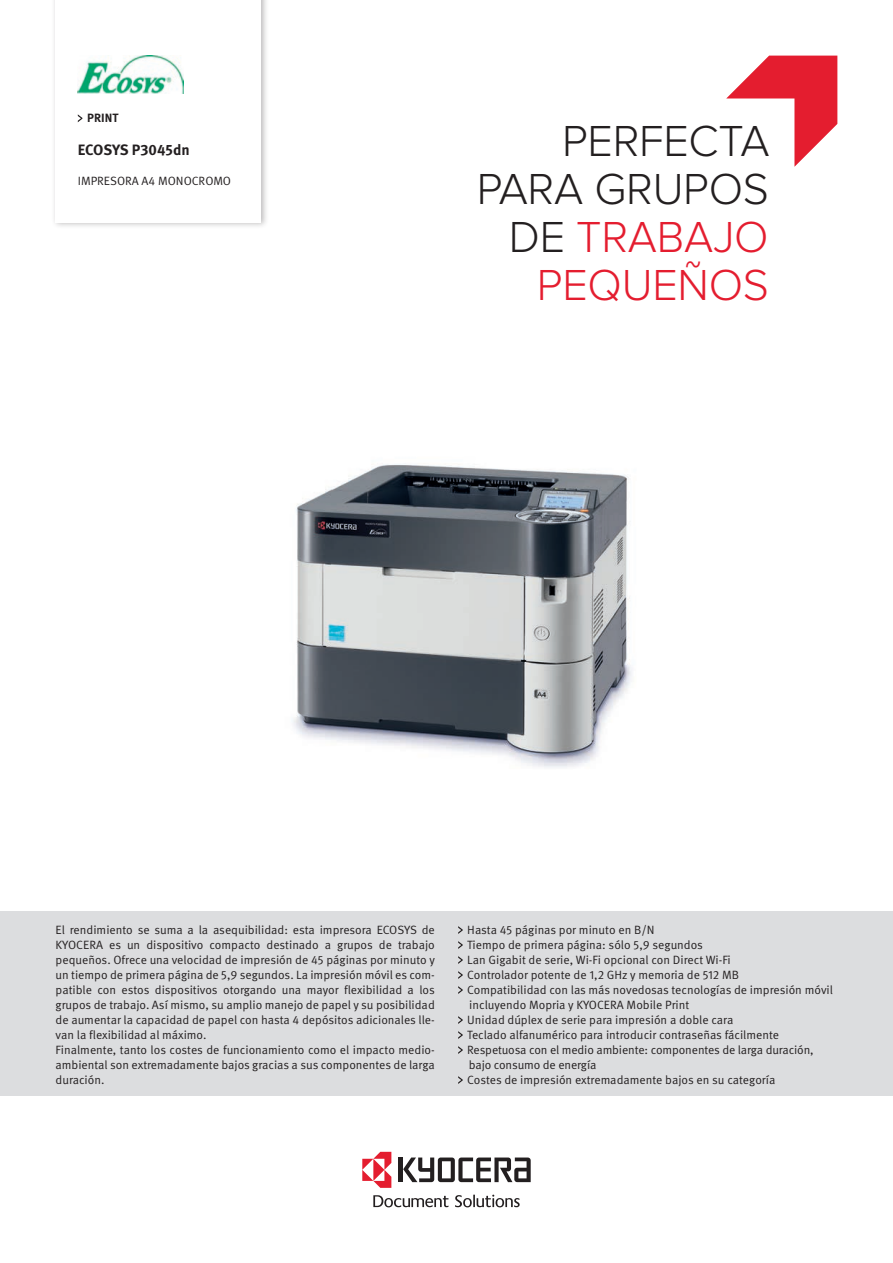
<style>
.page{position:relative;width:893px;height:1263px;background:#fff}
.page>*{position:absolute;margin:0;border:0;box-sizing:border-box;transform-origin:0 0}
.t1{font:300 45px "Proxima Nova";letter-spacing:-.005em;color:#231f20}
.t2{font:300 45px "Proxima Nova";letter-spacing:-.005em;color:#e41d2f}
.Note2{font:700 15px "Meta Pro";color:#231f20}
.Copy1a{font:12px/15px "Meta Pro Norm";color:#231f20;text-align:justify}
.Note3{font:12px "Meta Pro Norm";color:#231f20}
.Note1{font:700 12px "Meta Pro";color:#231f20}
.s1{color:#231f20}
</style>
<div class="page">
<img style="left:292px;top:464px;width:340px;height:304px">
<div style="left:0;top:911px;width:893px;height:185px;background:#dcdddf"></div>
<div style="left:51px;top:0;width:217px;height:229px;background:#231f20;opacity:.3"></div>
<div style="left:56px;top:0;width:205px;height:223px;background:#fff"></div>
<hr style="left:399px;top:1157px;width:4px;height:25px;background:#231f20">
<svg style="left:403px;top:1157px;width:128px;height:25px"></svg>
<svg style="left:455px;top:1195px;width:65px;height:12px"></svg>
<svg style="left:373px;top:1195px;width:75px;height:12px"></svg>
<svg style="left:362px;top:1152px;width:29px;height:36px"></svg>
<img style="left:78px;top:56px;width:106px;height:37px">
<svg style="left:726px;top:56px;width:111px;height:111px"></svg>
<svg style="left:458px;top:926px;width:5px;height:8px"></svg>
<svg style="left:458px;top:941px;width:5px;height:8px"></svg>
<svg style="left:458px;top:956px;width:5px;height:8px"></svg>
<svg style="left:458px;top:971px;width:5px;height:8px"></svg>
<svg style="left:458px;top:986px;width:5px;height:8px"></svg>
<svg style="left:458px;top:1016px;width:5px;height:8px"></svg>
<svg style="left:458px;top:1031px;width:5px;height:8px"></svg>
<svg style="left:458px;top:1046px;width:5px;height:8px"></svg>
<svg style="left:458px;top:1076px;width:5px;height:8px"></svg>
<svg style="left:78px;top:114px;width:4px;height:8px"></svg>
<p class="Note1" style="left:87px;top:109px;width:33px">PRINT</p>
<p class="Note2" style="left:78px;top:138px;width:113px">ECOSYS P3045dn</p>
<p class="Note3" style="left:78px;top:172px;width:155px">IMPRESORA A4 MONOCROMO</p>
<p class="t1" style="left:562px;top:115px;width:209px">PERFECTA</p>
<p class="t1" style="left:477px;top:163px;width:294px">PARA GRUPOS</p>
<p class="t2" style="left:509px;top:211px;width:261px"><span class="s1">DE</span> TRABAJO</p>
<p class="t2" style="left:537px;top:260px;width:234px">PEQUEÑOS</p>
<p class="Copy1a" style="left:56px;top:921px;width:381px">El rendimiento se suma a la asequibilidad: esta impresora ECOSYS de KYOCERA es un dispositivo compacto destinado a grupos de trabajo pequeños. Ofrece una velocidad de impresión de 45 páginas por minuto y un tiempo de primera página de 5,9 segundos. La impresión móvil es com&shy;patible con estos dispositivos otorgando una mayor flexibilidad a los grupos de trabajo. Así mismo, su amplio manejo de papel y su posibilidad de aumentar la capacidad de papel con hasta 4 depósitos adicionales lle&shy;van la flexibilidad al máximo.</p>
<p class="Copy1a" style="left:56px;top:1041px;width:381px">Finalmente, tanto los costes de funcionamiento como el impacto medio&shy;ambiental son extremadamente bajos gracias a sus componentes de larga duración.</p>
<p class="Copy1a" style="left:467px;top:921px;width:189px">Hasta 45 páginas por minuto en B/N</p>
<p class="Copy1a" style="left:467px;top:936px;width:238px">Tiempo de primera página: sólo 5,9 segundos</p>
<p class="Copy1a" style="left:467px;top:951px;width:265px">Lan Gigabit de serie, Wi-Fi opcional con Direct Wi-Fi</p>
<p class="Copy1a" style="left:467px;top:966px;width:273px">Controlador potente de 1,2 GHz y memoria de 512 MB</p>
<p class="Copy1a" style="left:467px;top:981px;width:367px">Compatibilidad con las más novedosas tecnologías de impresión móvil incluyendo Mopria y KYOCERA Mobile Print</p>
<p class="Copy1a" style="left:467px;top:1011px;width:268px">Unidad dúplex de serie para impresión a doble cara</p>
<p class="Copy1a" style="left:467px;top:1026px;width:314px">Teclado alfanumérico para introducir contraseñas fácilmente</p>
<p class="Copy1a" style="left:467px;top:1041px;width:348px">Respetuosa con el medio ambiente: componentes de larga duración, bajo consumo de energía</p>
<p class="Copy1a" style="left:467px;top:1071px;width:310px">Costes de impresión extremadamente bajos en su categoría</p>
</div>
